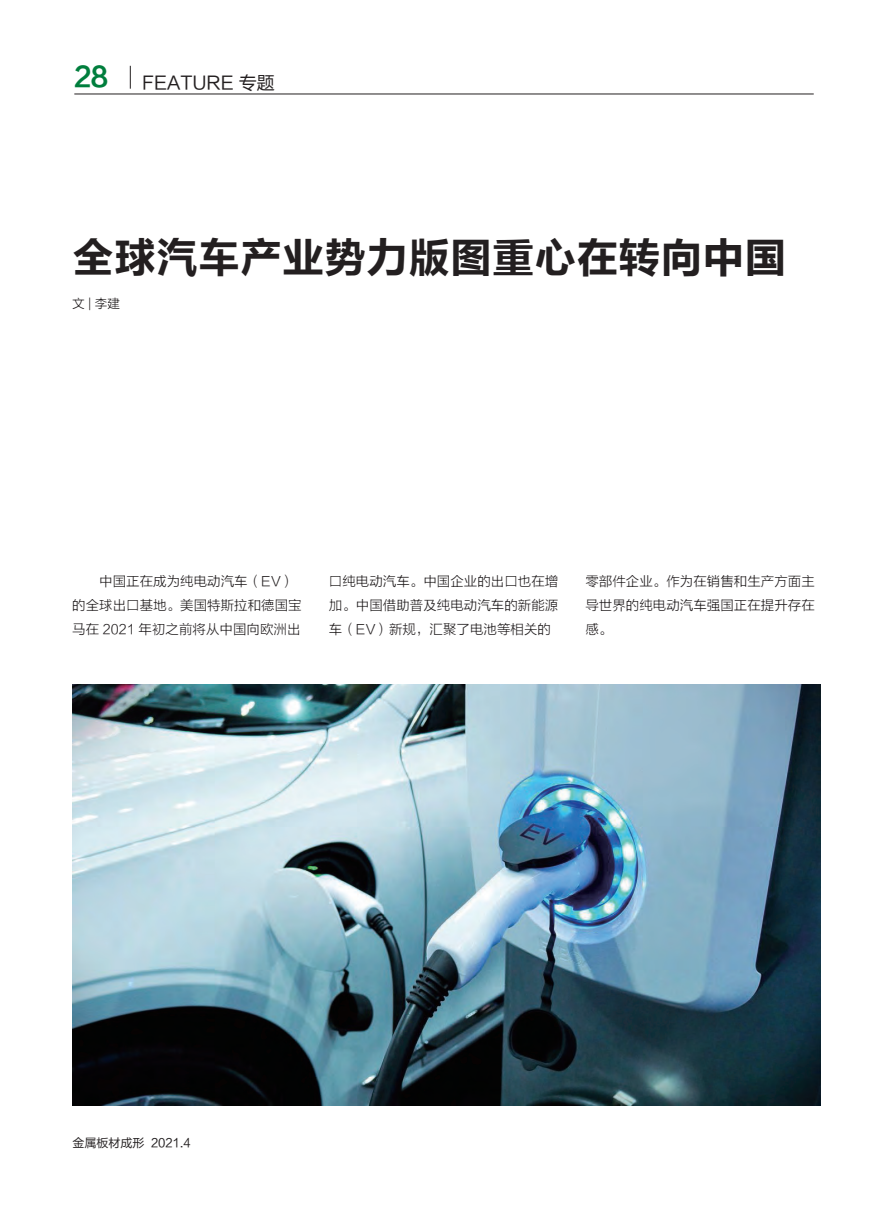
<style>
.page{position:relative;width:893px;height:1212px;background:#fff}
.page>*{position:absolute;margin:0;border:0;box-sizing:border-box;transform-origin:0 0}
.t1{font:42px "FZLTCHJW GB1 0";color:#231f20}
.t2{font:18px "FZLTHK GBK1 0";color:#231f20}
.t3{font:13.5px/24.3px "FZLTXHK";color:#231f20;text-align:justify}
.t4{font:12.75px "FZLTXHK";color:#231f20}
.t5{font:12px "FZLTHK GBK1 0";color:#231f20}
</style>
<div class="page">
<hr style="left:74px;top:94px;width:740px;height:1px;background:#231f20">
<svg style="left:130px;top:66px;width:1px;height:23px"></svg>
<img style="left:73px;top:685px;width:748px;height:421px">
<h2 class="t2" style="left:74px;top:73px;width:202px"><sup>28</sup> FEATURE 专题</h2>
<h1 class="t1" style="left:72px;top:234px;width:716px">全球汽车产业势力版图重心在转向中国</h1>
<p class="t4" style="left:72px;top:297px;width:50px">文|李建</p>
<p class="t3" style="left:72px;top:569px;width:231px;text-align:left;text-indent:27px">中国正在成为纯电动汽车（EV）的全球出口基地。美国特斯拉和德国宝马在 2021 年初之前将从中国向欧洲出</p>
<p class="t3" style="left:329px;top:569px;width:231px">口纯电动汽车。中国企业的出口也在增加。中国借助普及纯电动汽车的新能源车（EV）新规，汇聚了电池等相关的</p>
<p class="t3" style="left:585px;top:569px;width:231px">零部件企业。作为在销售和生产方面主导世界的纯电动汽车强国正在提升存在感。</p>
<p class="t5" style="left:72px;top:1136px;width:120px">金属板材成形 2021.4</p>
</div>
